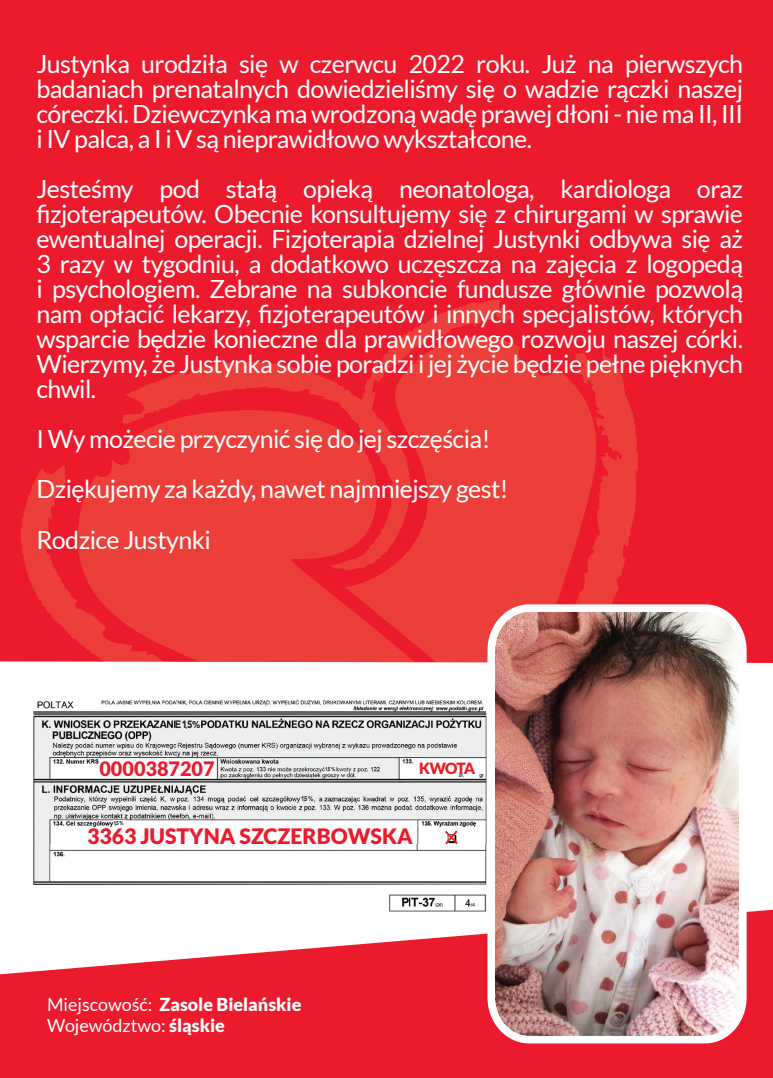
<style>
.page{position:relative;width:773px;height:1078px;background:#fff}
.page>*{position:absolute;margin:0;border:0;box-sizing:border-box;transform-origin:0 0}
.t1{font:25px/25px "Lato";letter-spacing:-.025em;color:#fff;text-align:justify}
.t2{font:900 21.25px "Lato";color:#eb1b2d}
.t3{font:900 19.75px "Lato";color:#eb1b2d}
.t4{font:18px/21.5px "Lato";color:#fff}
.t5{font:900 15.5px "Lato";letter-spacing:-.065em;color:#ee1d23}
.t6{font:700 10.5px "Avenir Next LT Pro";color:#231f20;scale:.81 1}
.t7{font:700 7px "Arial";color:#231f20;scale:.81 1}
.t8{font:700 5.75px "Arial";color:#231f20;scale:.81 1}
.t9{font:700 5.5px "Avenir Next LT Pro";color:#231f20;scale:.81 1}
.s1{font-size:8.25px}
.s2{font-size:9.75px}
.s3{font-size:4.5px}
.s4{font-size:5.5px}
.s5{font-size:6.5px}
.s6{font-weight:900}
</style>
<div class="page">
<div style="left:0;top:0;width:772px;height:785px;background:#eb1b2d"></div>
<svg style="left:21px;top:299px;width:616px;height:362px;fill:#eb3d39"></svg>
<svg style="left:78px;top:410px;width:337px;height:251px;fill:#ec3f3a"></svg>
<div style="left:0;top:661px;width:772px;height:124px;background:#fff"></div>
<svg style="left:0;top:909px;width:772px;height:168px;fill:#eb1b2d"></svg>
<img style="left:487px;top:604px;width:259px;height:439px">
<img style="left:22px;top:697px;width:483px;height:220px">
<div style="left:182px;top:720px;width:18px;height:9px;background:#edf1f2"></div>
<svg style="left:445px;top:830px;width:12px;height:14px"></svg>
<div style="left:301px;top:795px;width:12px;height:7px;background:#eef2f2"></div>
<div style="left:325px;top:766px;width:10px;height:5px;background:#eef2f2"></div>
<div style="left:114px;top:820px;width:12px;height:7px;background:#fff"></div>
<p class="t1" style="left:36px;top:51px;width:708px">Justynka urodziła się w czerwcu 2022 roku. Już na pierwszych badaniach prenatalnych dowiedzieliśmy się o wadzie rączki naszej córeczki. Dziewczynka ma wrodzoną wadę prawej dłoni - nie ma II, III i IV palca, a I i V są nieprawidłowo wykształcone.</p>
<p class="t1" style="left:36px;top:176px;width:708px">Jesteśmy pod stałą opieką neonatologa, kardiologa oraz fizjoterapeutów. Obecnie konsultujemy się z chirurgami w sprawie ewentualnej operacji. Fizjoterapia dzielnej Justynki odbywa się aż 3 razy w tygodniu, a dodatkowo uczęszcza na zajęcia z logopedą i psychologiem. Zebrane na subkoncie fundusze głównie pozwolą nam opłacić lekarzy, fizjoterapeutów i innych specjalistów, których wsparcie będzie konieczne dla prawidłowego rozwoju naszej córki.<br>Wierzymy, że Justynka sobie poradzi i jej życie będzie pełne pięknych chwil.</p>
<p class="t1" style="left:36px;top:414px;width:473px;line-height:50px;text-align:left">I Wy możecie przyczynić się do jej szczęścia!<br>Dziękujemy za każdy, nawet najmniejszy gest!<br>Rodzice Justynki</p>
<p class="t6" style="left:182px;top:718px;width:25px">1 5<span class="s1">,</span> <span class="s2">%</span></p>
<p class="t3" style="left:99px;top:757px;width:117px">0000387207</p>
<p class="t5" style="left:419px;top:758px;width:57px">KWOTA</p>
<p class="t8" style="left:325px;top:764px;width:14px">1 5<span class="s3">,</span> <span class="s4">%</span></p>
<p class="t7" style="left:301px;top:793px;width:17px">1 5<span class="s4">,</span> <span class="s5">%</span></p>
<p class="t9" style="left:113px;top:819px;width:14px">1 5, %</p>
<p class="t2" style="left:87px;top:823px;width:327px">3363 JUSTYNA SZCZERBOWSKA</p>
<p class="t4" style="left:47px;top:993px;width:256px">Miejscowość: <span class="s6">Zasole Bielańskie<br></span>Województwo: <span class="s6">śląskie</span></p>
</div>
